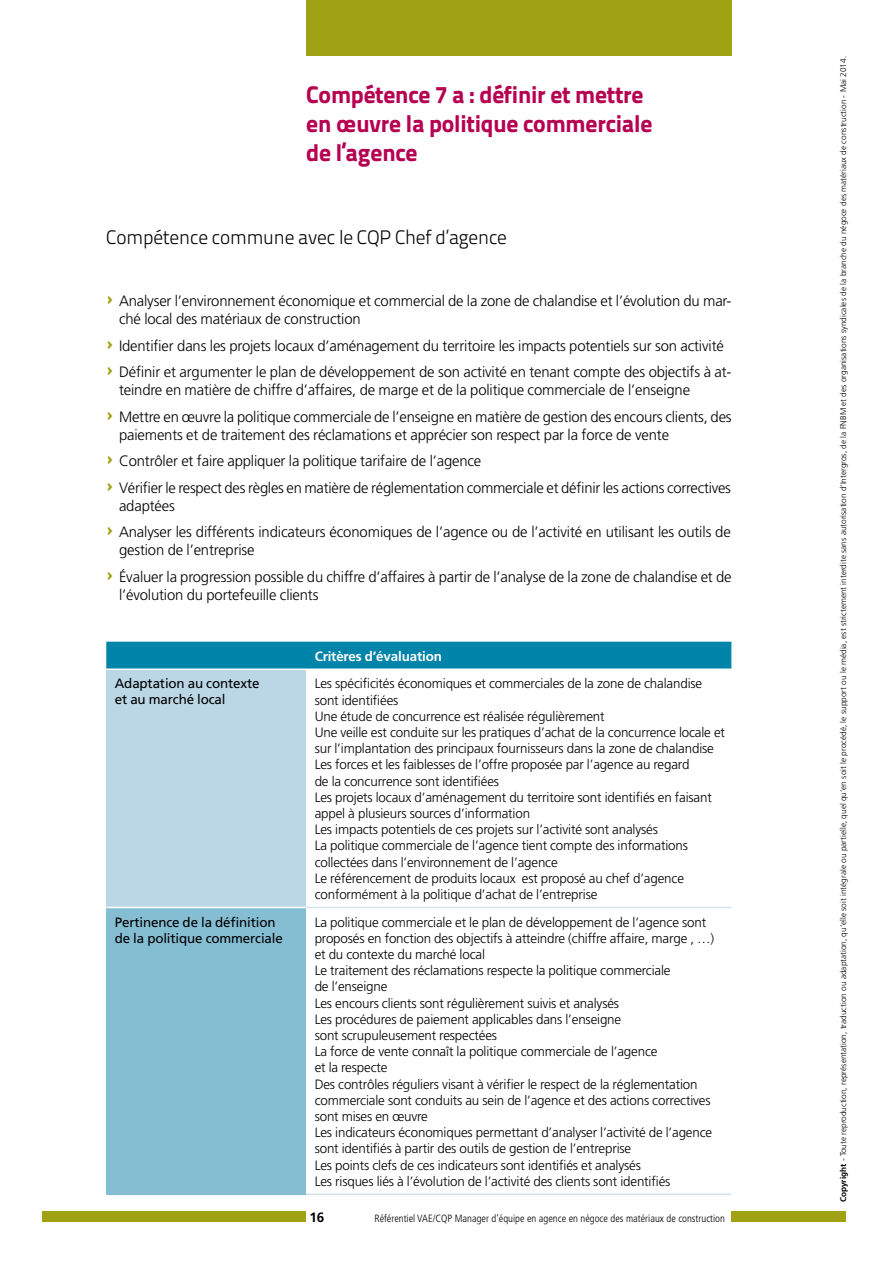
<style>
.page{position:relative;width:893px;height:1263px;background:#fff}
.page>*{position:absolute;margin:0;border:0;box-sizing:border-box;transform-origin:0 0}
._1-Titre_coul{font:24px/28.8px "Titillium Text 14 L 999 wt";letter-spacing:-.01em;color:#b60051}
._2-Titre_corpus{font:19.5px "Titillium Text 14 L 250 wt";letter-spacing:-.01em;color:#000}
._2-Corpus_énumératio{font:300 15px/18px "Frutiger";letter-spacing:-.01em;color:#000}
._3-Texte_tableau_noi{font:300 13.5px/16.2px "Frutiger";letter-spacing:-.01em;color:#000}
._3-Tableau_texte_Rom{font:13.5px/16.2px "Frutiger";letter-spacing:-.01em;color:#000}
._3-Texte_blanc_gras{font:700 13.5px "Frutiger";letter-spacing:-.01em;color:#fff}
.t1{font:700 13.5px "Frutiger";color:#000}
.t2{font:300 condensed 10.5px "Frutiger";color:#000}
.t3{font:300 8.25px "Frutiger";color:#000}
.s1{font-family:"Mini Pics Directional AA";font-weight:400;color:#a0a214}
.s2{font-weight:700}
</style>
<div class="page">
<div style="left:731px;top:1211px;width:115px;height:10px;background:#a0a214"></div>
<div style="left:43px;top:1211px;width:263px;height:10px;background:#a0a214"></div>
<div style="left:306px;top:0;width:425px;height:55px;background:#a0a214"></div>
<div style="left:106px;top:642px;width:625px;height:26px;background:#0084a9"></div>
<div style="left:106px;top:669px;width:200px;height:238px;background:#bbd7e5"></div>
<div style="left:106px;top:907px;width:200px;height:287px;background:#85bdd3"></div>
<hr style="left:106px;top:668px;width:200px;height:2px;background:#fff">
<hr style="left:106px;top:907px;width:200px;height:1px;background:#fff">
<hr style="left:306px;top:907px;width:425px;height:1px;background:#d3e4ee">
<hr style="left:306px;top:1193px;width:425px;height:2px;background:#d3e4ee">
<hr style="left:106px;top:1193px;width:200px;height:2px;background:#85bdd3">
<p class="_1-Titre_coul" style="left:306px;top:80px;width:348px">Compétence 7 a : définir et mettre en œuvre la politique commerciale de l’agence</p>
<p class="_2-Titre_corpus" style="left:106px;top:225px;width:402px">Compétence commune avec le CQP Chef d’agence</p>
<p class="_2-Corpus_énumératio" style="left:119px;top:292px;width:614px;text-indent:-13px"><span class="s1">^</span> Analyser l’environnement économique et commercial de la zone de chalandise et l’évolution du mar&shy;ché local des matériaux de construction</p>
<p class="_2-Corpus_énumératio" style="left:106px;top:336px;width:619px"><span class="s1">^</span> Identifier dans les projets locaux d’aménagement du territoire les impacts potentiels sur son activité</p>
<p class="_2-Corpus_énumératio" style="left:119px;top:363px;width:614px;text-indent:-13px"><span class="s1">^</span> Définir et argumenter le plan de développement de son activité en tenant compte des objectifs à at&shy;teindre en matière de chiffre d’affaires, de marge et de la politique commerciale de l’enseigne</p>
<p class="_2-Corpus_énumératio" style="left:119px;top:407px;width:614px;text-indent:-13px"><span class="s1">^</span> Mettre en œuvre la politique commerciale de l’enseigne en matière de gestion des encours clients, des paiements et de traitement des réclamations et apprécier son respect par la force de vente</p>
<p class="_2-Corpus_énumératio" style="left:106px;top:452px;width:376px"><span class="s1">^</span> Contrôler et faire appliquer la politique tarifaire de l’agence</p>
<p class="_2-Corpus_énumératio" style="left:119px;top:478px;width:613px;text-indent:-13px"><span class="s1">^</span> Vérifier le respect des règles en matière de réglementation commerciale et définir les actions correctives adaptées</p>
<p class="_2-Corpus_énumératio" style="left:119px;top:523px;width:613px;text-indent:-13px"><span class="s1">^</span> Analyser les différents indicateurs économiques de l’agence ou de l’activité en utilisant les outils de gestion de l’entreprise</p>
<p class="_2-Corpus_énumératio" style="left:119px;top:567px;width:614px;text-indent:-13px"><span class="s1">^</span> Évaluer la progression possible du chiffre d’affaires à partir de l’analyse de la zone de chalandise et de l’évolution du portefeuille clients</p>
<p class="_3-Texte_blanc_gras" style="left:315px;top:648px;width:129px">Critères d’évaluation</p>
<p class="_3-Tableau_texte_Rom" style="left:115px;top:675px;width:146px">Adaptation au contexte et au marché local</p>
<p class="_3-Texte_tableau_noi" style="left:315px;top:675px;width:389px">Les spécificités économiques et commerciales de la zone de chalandise sont identifiées</p>
<p class="_3-Texte_tableau_noi" style="left:315px;top:708px;width:291px">Une étude de concurrence est réalisée régulièrement</p>
<p class="_3-Texte_tableau_noi" style="left:315px;top:724px;width:412px">Une veille est conduite sur les pratiques d’achat de la concurrence locale et sur l’implantation des principaux fournisseurs dans la zone de chalandise</p>
<p class="_3-Texte_tableau_noi" style="left:315px;top:756px;width:376px">Les forces et les faiblesses de l’offre proposée par l’agence au regard de la concurrence sont identifiées</p>
<p class="_3-Texte_tableau_noi" style="left:315px;top:789px;width:399px">Les projets locaux d’aménagement du territoire sont identifiés en faisant appel à plusieurs sources d’information</p>
<p class="_3-Texte_tableau_noi" style="left:315px;top:821px;width:345px">Les impacts potentiels de ces projets sur l’activité sont analysés</p>
<p class="_3-Texte_tableau_noi" style="left:315px;top:837px;width:375px">La politique commerciale de l’agence tient compte des informations collectées dans l’environnement de l’agence</p>
<p class="_3-Texte_tableau_noi" style="left:315px;top:870px;width:371px">Le référencement de produits locaux est proposé au chef d’agence conformément à la politique d’achat de l’entreprise</p>
<p class="_3-Tableau_texte_Rom" style="left:115px;top:913px;width:170px">Pertinence de la définition de la politique commerciale</p>
<p class="_3-Texte_tableau_noi" style="left:315px;top:914px;width:401px">La politique commerciale et le plan de développement de l’agence sont proposés en fonction des objectifs à atteindre (chiffre affaire, marge , …) et du contexte du marché local</p>
<p class="_3-Texte_tableau_noi" style="left:315px;top:962px;width:357px">Le traitement des réclamations respecte la politique commerciale de l’enseigne</p>
<p class="_3-Texte_tableau_noi" style="left:315px;top:995px;width:306px">Les encours clients sont régulièrement suivis et analysés</p>
<p class="_3-Texte_tableau_noi" style="left:315px;top:1011px;width:308px">Les procédures de paiement applicables dans l’enseigne sont scrupuleusement respectées</p>
<p class="_3-Texte_tableau_noi" style="left:315px;top:1043px;width:344px">La force de vente connaît la politique commerciale de l’agence et la respecte</p>
<p class="_3-Texte_tableau_noi" style="left:315px;top:1076px;width:397px">Des contrôles réguliers visant à vérifier le respect de la réglementation commerciale sont conduits au sein de l’agence et des actions correctives sont mises en œuvre</p>
<p class="_3-Texte_tableau_noi" style="left:315px;top:1124px;width:399px">Les indicateurs économiques permettant d’analyser l’activité de l’agence sont identifiés à partir des outils de gestion de l’entreprise</p>
<p class="_3-Texte_tableau_noi" style="left:315px;top:1157px;width:328px">Les points clefs de ces indicateurs sont identifiés et analysés</p>
<p class="_3-Texte_tableau_noi" style="left:315px;top:1173px;width:357px">Les risques liés à l’évolution de l’activité des clients sont identifiés</p>
<p class="t1" style="left:309px;top:1209px;width:17px">16</p>
<p class="t2" style="left:374px;top:1212px;width:352px">Référentiel VAE/CQP Manager d’équipe en agence en négoce des matériaux de construction</p>
<p class="t3" style="left:839px;top:1202px;width:1148px;rotate:-90deg"><span class="s2">Copyright</span> - Toute reproduction, représentation, traduction ou adaptation, qu’elle soit intégrale ou partielle, quel qu’en soit le procédé, le support ou le média, est strictement interdite sans autorisation d’Intergros, de la FNBM et des organisations syndicales de la branche du négoce des matériaux de construction - Mai 2014.</p>
</div>
